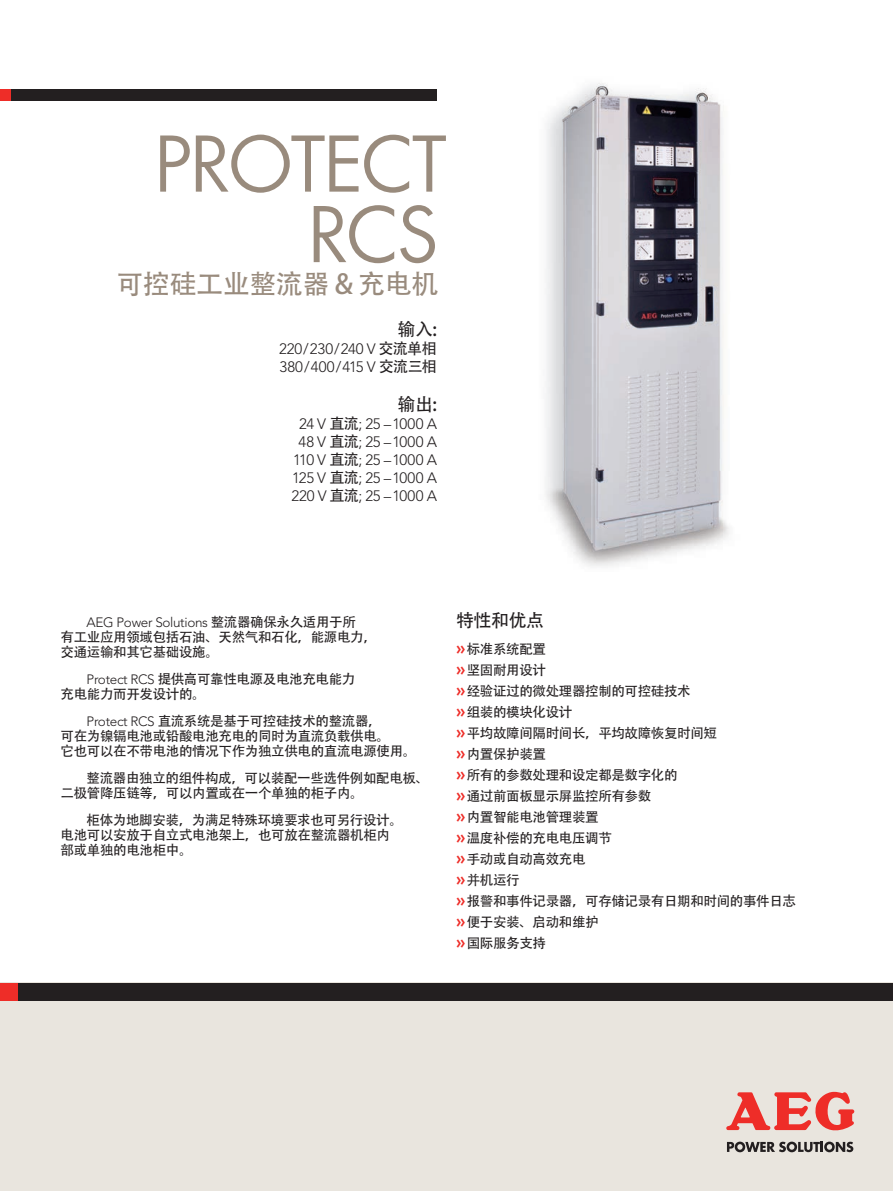
<style>
.page{position:relative;width:893px;height:1191px;background:#fff}
.page>*{position:absolute;margin:0;border:0;box-sizing:border-box;transform-origin:0 0}
.t1{font:84px/70.5px "AEG Renner";letter-spacing:-.015em;color:#998b7d;text-align:right}
.t2{font:27px "Adobe Heiti Std";letter-spacing:-.015em;color:#998b7d}
.t3{font:18px "Adobe Heiti Std";letter-spacing:-.025em;color:#231f20}
.t4{font:300 15px/18px "Avenir LT Pro";letter-spacing:-.01em;color:#231f20}
.t5{font:13.5px/21px "Adobe Heiti Std";letter-spacing:-.025em;color:#231f20}
.t6{font:300 13.5px "Avenir LT Pro";letter-spacing:-.025em;color:#231f20}
.s1{font-family:"Adobe Heiti Std";font-weight:400}
.s2{font-family:"Avenir LT Pro";font-weight:300}
.s3{font-family:"Avenir LT Pro";font-weight:800;font-size:18px;color:#ee2d28}
</style>
<div class="page">
<img style="left:545px;top:83px;width:184px;height:483px">
<div style="left:0;top:982px;width:893px;height:209px;background:#e9e5de"></div>
<svg style="left:726px;top:1091px;width:128px;height:40px"></svg>
<svg style="left:727px;top:1141px;width:126px;height:11px"></svg>
<div style="left:18px;top:982px;width:875px;height:18px;background:#231f20"></div>
<div style="left:0;top:982px;width:18px;height:18px;background:#ee2d28"></div>
<div style="left:0;top:89px;width:11px;height:11px;background:#ee2d28"></div>
<div style="left:11px;top:89px;width:426px;height:11px;background:#231f20"></div>
<h1 class="t1" style="left:155px;top:129px;width:293px">PROTECT<br>RCS</h1>
<h2 class="t2" style="left:116px;top:267px;width:324px">可控硅工业整流器 &amp; 充电机</h2>
<h3 class="t3" style="left:397px;top:318px;width:41px">输入:</h3>
<p class="t4" style="left:279px;top:339px;width:159px">220 / 230 / 240 V <span class="s1">交流单相<br></span>380 / 400 / 415 V <span class="s1">交流三相</span></p>
<h3 class="t3" style="left:397px;top:393px;width:41px">输出:</h3>
<p class="t4" style="left:292px;top:414px;width:147px;text-align:center">24 V <span class="s1">直流</span>; 25 – 1000 A<br>48 V <span class="s1">直流</span>; 25 – 1000 A<br>110 V <span class="s1">直流</span>; 25 – 1000 A<br>125 V <span class="s1">直流</span>; 25 – 1000 A<br>220 V <span class="s1">直流</span>; 25 – 1000 A</p>
<p class="t6" style="left:87px;top:614px;width:271px">AEG Power Solutions <span class="s1">整流器确保永久适用于所</span></p>
<p class="t5" style="left:61px;top:630px;width:318px;line-height:15px">有工业应用领域包括石油、天然气和石化，能源电力，交通运输和其它基础设施。</p>
<p class="t5" style="left:61px;top:672px;width:296px;line-height:15px;text-indent:26px"><span class="s2">Protect RCS</span> 提供高可靠性电源及电池充电能力充电能力而开发设计的。</p>
<p class="t5" style="left:61px;top:714px;width:357px;line-height:15px;text-indent:26px"><span class="s2">Protect RCS</span> 直流系统是基于可控硅技术的整流器，<br>可在为镍镉电池或铅酸电池充电的同时为直流负载供电。<br>它也可以在不带电池的情况下作为独立供电的直流电源使用。</p>
<p class="t5" style="left:61px;top:771px;width:370px;line-height:15px;text-indent:26px">整流器由独立的组件构成，可以装配一些选件例如配电板、二极管降压链等，可以内置或在一个单独的柜子内。</p>
<p class="t5" style="left:61px;top:813px;width:344px;line-height:15px;text-indent:26px">柜体为地脚安装，为满足特殊环境要求也可另行设计。电池可以安放于自立式电池架上，也可放在整流器机柜内部或单独的电池柜中。</p>
<h3 class="t3" style="left:456px;top:609px;width:90px">特性和优点</h3>
<p class="t5" style="left:456px;top:639px;width:342px"><span class="s3">»</span>标准系统配置<br><span class="s3">»</span>坚固耐用设计<br><span class="s3">»</span>经验证过的微处理器控制的可控硅技术<br><span class="s3">»</span>组装的模块化设计<br><span class="s3">»</span>平均故障间隔时间长，平均故障恢复时间短<br><span class="s3">»</span>内置保护装置<br><span class="s3">»</span>所有的参数处理和设定都是数字化的<br><span class="s3">»</span>通过前面板显示屏监控所有参数<br><span class="s3">»</span>内置智能电池管理装置<br><span class="s3">»</span>温度补偿的充电电压调节<br><span class="s3">»</span>手动或自动高效充电<br><span class="s3">»</span>并机运行<br><span class="s3">»</span>报警和事件记录器，可存储记录有日期和时间的事件日志<span class="s3">»</span>便于安装、启动和维护<br><span class="s3">»</span>国际服务支持</p>
</div>
